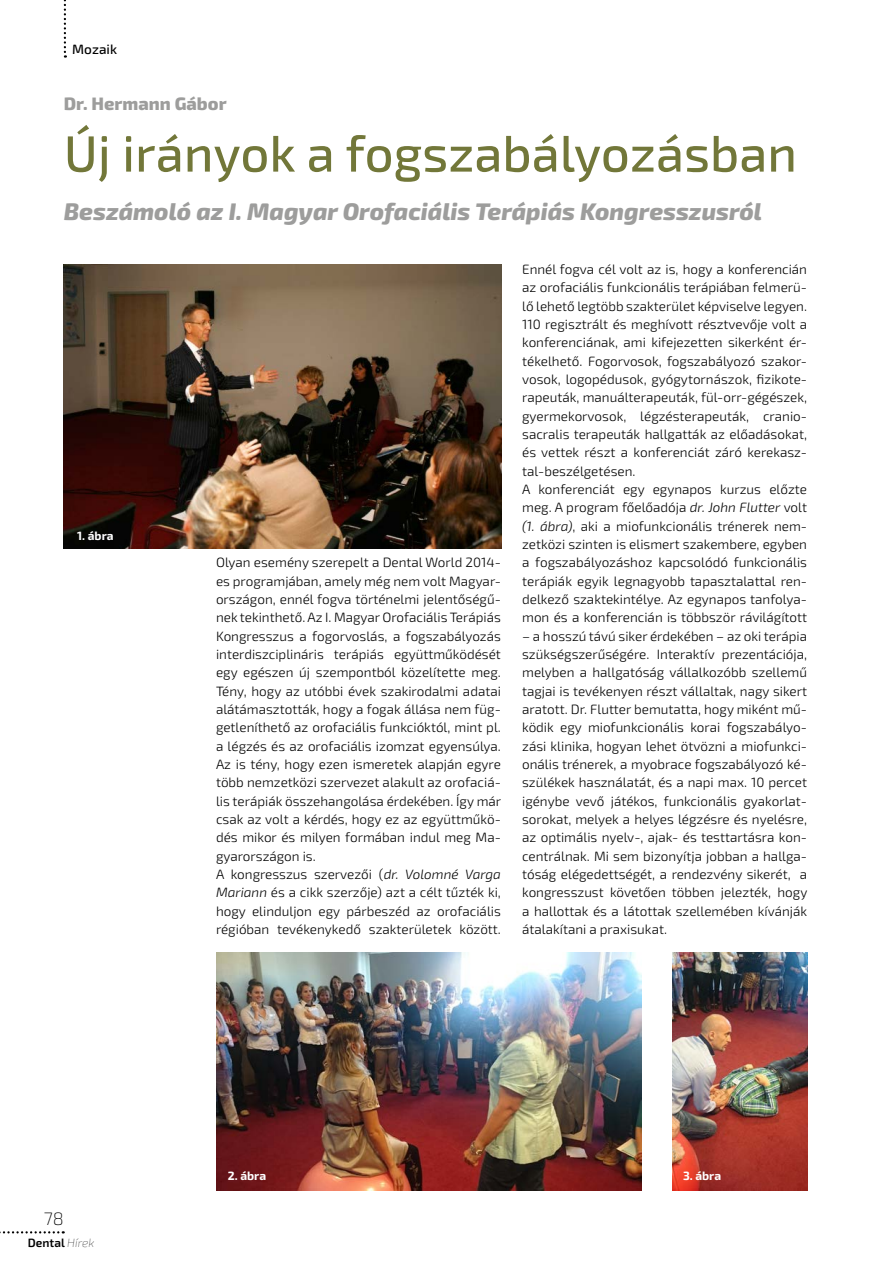
<style>
.page{position:relative;width:893px;height:1263px;background:#fff}
.page>*{position:absolute;margin:0;border:0;box-sizing:border-box;transform-origin:0 0}
.t1{font:500 51px "Exo 2.0";color:#727739}
.t2{font:italic 800 24px "Exo 2.0";color:#9d9d9c}
.t3{font:800 18px "Exo 2.0";color:#9d9d9c}
.t4{font:200 18px "Exo 2.0";color:#000}
.t5{font:300 13.5px/18.3px "Exo 2.0";color:#000}
.t6{font:500 13.5px "Exo 2.0";color:#000}
.t7{font:700 12px "Exo 2.0";color:#fff}
.t8{font:600 12px "Exo 2.0";color:#000}
.s1{font-weight:100;font-style:italic}
.s2{font-style:italic}
</style>
<div class="page">
<svg style="left:64px;top:0;width:2px;height:58px"></svg>
<svg style="left:0;top:1231px;width:64px;height:2px"></svg>
<img style="left:64px;top:264px;width:438px;height:285px">
<img style="left:217px;top:952px;width:424px;height:239px">
<img style="left:673px;top:952px;width:134px;height:239px">
<p class="t6" style="left:72px;top:41px;width:46px">Mozaik</p>
<h3 class="t3" style="left:64px;top:93px;width:164px">Dr. Hermann Gábor</h3>
<h1 class="t1" style="left:64px;top:124px;width:735px">Új irányok a fogszabályozásban</h1>
<h2 class="t2" style="left:64px;top:197px;width:700px">Beszámoló az I. Magyar Orofaciális Terápiás Kongresszusról</h2>
<p class="t7" style="left:77px;top:529px;width:38px">1. ábra</p>
<h3 class="t4" style="left:44px;top:1208px;width:22px">78</h3>
<p class="t8" style="left:28px;top:1236px;width:68px">Dental <span class="s1">Hírek</span></p>
<p class="t5" style="left:216px;top:554px;width:287px">Olyan esemény szerepelt a Dental World 2014- es programjában, amely még nem volt Magyar&shy;országon, ennél fogva történelmi jelentőségű&shy;nek tekinthető. Az I. Magyar Orofaciális Terápiás Kongresszus a fogorvoslás, a fogszabályozás interdiszciplináris terápiás együttműködését egy egészen új szempontból közelítette meg.<br>Tény, hogy az utóbbi évek szakirodalmi adatai alátámasztották, hogy a fogak állása nem füg&shy;getleníthető az orofaciális funkcióktól, mint pl. a légzés és az orofaciális izomzat egyensúlya.<br>Az is tény, hogy ezen ismeretek alapján egyre több nemzetközi szervezet alakult az orofaciá&shy;lis terápiák összehangolása érdekében. Így már csak az volt a kérdés, hogy ez az együttműkö&shy;dés mikor és milyen formában indul meg Ma&shy;gyarországon is.<br>A kongresszus szervezői (<span class="s2">dr. Volomné Varga Mariann</span> és a cikk szerzője) azt a célt tűzték ki, hogy elinduljon egy párbeszéd az orofaciális régióban tevékenykedő szakterületek között.</p>
<p class="t5" style="left:522px;top:260px;width:286px">Ennél fogva cél volt az is, hogy a konferencián az orofaciális funkcionális terápiában felmerü&shy;lő lehető legtöbb szakterület képviselve legyen.<br>110 regisztrált és meghívott résztvevője volt a konferenciának, ami kifejezetten sikerként ér&shy;tékelhető. Fogorvosok, fogszabályozó szakor&shy;vosok, logopédusok, gyógytornászok, fizikote&shy;rapeuták, manuálterapeuták, fül-orr-gégészek, gyermekorvosok, légzésterapeuták, cranio&shy;sacralis terapeuták hallgatták az előadásokat, és vettek részt a konferenciát záró kerekasz&shy;tal-beszélgetésen.<br>A konferenciát egy egynapos kurzus előzte meg. A program főelőadója <span class="s2">dr. John Flutter</span> volt <span class="s2">(1. ábra)</span>, aki a miofunkcionális trénerek nem&shy;zetközi szinten is elismert szakembere, egyben a fogszabályozáshoz kapcsolódó funkcionális terápiák egyik legnagyobb tapasztalattal ren&shy;delkező szaktekintélye. Az egynapos tanfolya&shy;mon és a konferencián is többször rávilágított</p>
<p class="t5" style="left:522px;top:627px;width:287px;text-align:justify">– a hosszú távú siker érdekében – az oki terápia szükségszerűségére. Interaktív prezentációja, melyben a hallgatóság vállalkozóbb szellemű tagjai is tevékenyen részt vállaltak, nagy sikert aratott. Dr. Flutter bemutatta, hogy miként mű&shy;ködik egy miofunkcionális korai fogszabályo&shy;zási klinika, hogyan lehet ötvözni a miofunkci&shy;onális trénerek, a myobrace fogszabályozó ké&shy;szülékek használatát, és a napi max. 10 percet igénybe vevő játékos, funkcionális gyakorlat&shy;sorokat, melyek a helyes légzésre és nyelésre, az optimális nyelv-, ajak- és testtartásra kon&shy;centrálnak. Mi sem bizonyítja jobban a hallga&shy;tóság elégedettségét, a rendezvény sikerét, a kongresszust követően többen jelezték, hogy a hallottak és a látottak szellemében kívánják átalakítani a praxisukat.</p>
<p class="t7" style="left:228px;top:1169px;width:40px">2. ábra</p>
<p class="t7" style="left:683px;top:1169px;width:40px">3. ábra</p>
</div>
